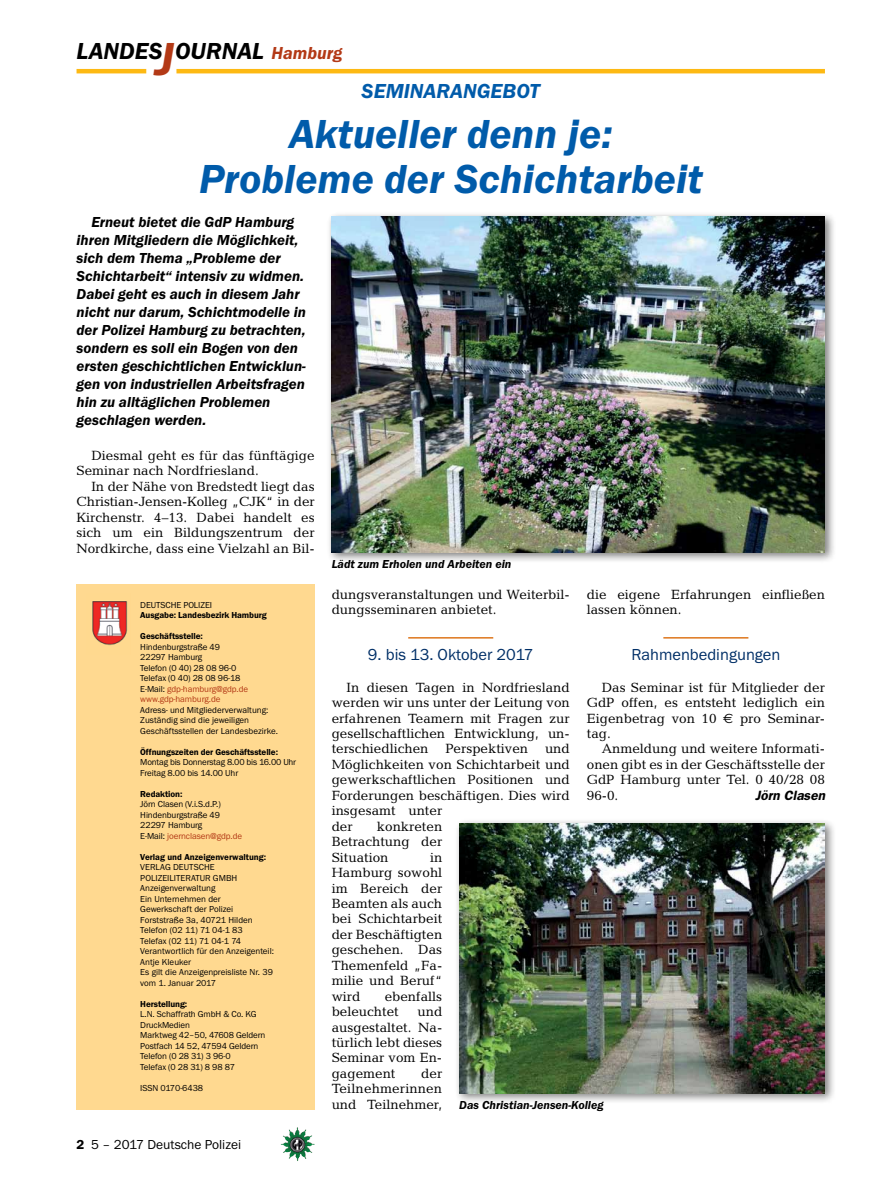
<style>
.page{position:relative;width:893px;height:1191px;background:#fff}
.page>*{position:absolute;margin:0;border:0;box-sizing:border-box;transform-origin:0 0}
.t1{font:italic 600 42px/45px "Franklin Gothic Itc T";color:#005baa;text-align:center}
.t2{font:italic 600 24px "Franklin Gothic Itc T";color:#000}
.t3{font:italic 600 21px "Franklin Gothic Itc T";color:#005baa}
.t4{font:16.5px "Franklin Gothic Itc T";color:#002f67}
.t5{font:italic 600 15px/18px "Franklin Gothic Itc T";color:#000}
.t6{font:13.5px/15.5px "Candida";color:#000;text-align:justify}
.t7{font:13.5px "Franklin Gothic Itc T";color:#000}
.t8{font:italic 600 13.5px "Franklin Gothic";color:#000}
.t9{font:italic 600 12px "Franklin Gothic Itc T";color:#000}
.t10{font:9px/10.5px "Franklin Gothic Itc T";letter-spacing:-.01em;color:#000}
.t11{font:600 9px "Franklin Gothic Itc T";letter-spacing:-.01em;color:#000}
.s1{font-size:48px;color:#b33916}
.s2{font-size:18px;color:#b33916}
.s3{font-family:"Euro Sans"}
.s4{color:#b33916}
.s5{font-weight:600}
</style>
<div class="page">
<hr style="left:77px;top:69px;width:69px;height:4px;background:#fdb913">
<hr style="left:176px;top:69px;width:649px;height:4px;background:#fdb913">
<img style="left:281px;top:1128px;width:16px;height:24px">
<div style="left:77px;top:584px;width:238px;height:526px;background:#ffd990"></div>
<img style="left:92px;top:601px;width:36px;height:45px">
<hr style="left:408px;top:637px;width:85px;height:1px;background:#de761c">
<div style="left:326px;top:212px;width:510px;height:352px;background:#000;opacity:.5"></div>
<img style="left:332px;top:217px;width:493px;height:335px">
<hr style="left:663px;top:637px;width:85px;height:1px;background:#de761c">
<div style="left:454px;top:818px;width:382px;height:286px;background:#000;opacity:.5"></div>
<img style="left:459px;top:823px;width:366px;height:270px">
<h2 class="t2" style="left:77px;top:37px;width:267px">LANDES<span class="s1">J</span>OURNAL <span class="s2">Hamburg</span></h2>
<h3 class="t3" style="left:362px;top:79px;width:63px">Seminarangebo</h3>
<h3 class="t3" style="left:530px;top:79px;width:12px">t</h3>
<h1 class="t1" style="left:199px;top:111px;width:506px">Aktueller denn je:<br>Probleme der Schichtarbeit</h1>
<p class="t5" style="left:77px;top:213px;width:231px;text-indent:15px">Erneut bietet die GdP Hamburg ihren Mitgliedern die Möglichkeit, sich dem Thema „Probleme der<br>Schichtarbeit“ intensiv zu widmen.<br>Dabei geht es auch in diesem Jahr nicht nur darum, Schichtmodelle in der Polizei Hamburg zu betrachten, sondern es soll ein Bogen von den ersten geschichtlichen Entwicklun&shy;gen von industriellen Arbeitsfragen hin zu alltäglichen Problemen geschlagen werden.</p>
<p class="t6" style="left:77px;top:447px;width:240px;text-indent:15px">Diesmal geht es für das fünftägige<br>Seminar nach Nordfriesland.</p>
<p class="t6" style="left:77px;top:478px;width:240px;text-indent:15px">In der Nähe von Bredstedt liegt das Christian-Jensen-Kolleg „CJK“ in der Kirchenstr. 4–13. Dabei handelt es sich um ein Bildungszentrum der Nordkirche, dass eine Vielzahl an Bil-</p>
<p class="t6" style="left:332px;top:586px;width:240px">dungsveranstaltungen und Weiterbil&shy;dungsseminaren anbietet.</p>
<p class="t4" style="left:368px;top:644px;width:167px">9. bis 13. Oktober 2017</p>
<p class="t6" style="left:332px;top:679px;width:240px;text-indent:15px">In diesen Tagen in Nordfriesland werden wir uns unter der Leitung von erfahrenen Teamern mit Fragen zur gesellschaftlichen Entwicklung, un&shy;terschiedlichen</p>
<p class="t9" style="left:332px;top:557px;width:181px">Lädt zum Erholen und Arbeiten ein</p>
<p class="t6" style="left:587px;top:586px;width:240px">die eigene Erfahrungen einfließen lassen können.</p>
<p class="t4" style="left:631px;top:644px;width:150px">Rahmenbedingungen</p>
<p class="t6" style="left:587px;top:679px;width:240px;text-indent:15px">Das Seminar ist für Mitglieder der GdP offen, es entsteht lediglich ein Eigenbetrag von 10 <span class="s3">€</span> pro Seminar&shy;tag.</p>
<p class="t6" style="left:587px;top:741px;width:240px;text-indent:15px">Anmeldung und weitere Informati&shy;onen gibt es in der Geschäftsstelle der GdP Hamburg unter Tel. 0 40/28 08<br>96-0.</p>
<p class="t10" style="left:140px;top:599px;width:73px">DEUTSCHE POLIZEI</p>
<p class="t11" style="left:140px;top:610px;width:128px">Ausgabe: Landesbezirk Hamburg</p>
<p class="t11" style="left:140px;top:631px;width:64px">Geschäftsstelle:</p>
<p class="t10" style="left:140px;top:641px;width:109px">Hindenburgstraße 49<br>22297 Hamburg<br>Telefon (0 40) 28 08 96-0<br>Telefax (0 40) 28 08 96-18<br>E-Mail: <span class="s4">gdp-hamburg@gdp.de www.gdp-hamburg.de</span></p>
<p class="t10" style="left:140px;top:704px;width:139px">Adress- und Mitgliederverwaltung:<br>Zuständig sind die jeweiligen<br>Geschäftsstellen der Landesbezirke.</p>
<p class="t11" style="left:140px;top:746px;width:139px">Öffnungszeiten der Geschäftsstelle:</p>
<p class="t10" style="left:140px;top:757px;width:157px">Montag bis Donnerstag 8.00 bis 16.00 Uhr<br>Freitag 8.00 bis 14.00 Uhr</p>
<p class="t11" style="left:140px;top:788px;width:44px">Redaktion:</p>
<p class="t10" style="left:140px;top:799px;width:103px">Jörn Clasen (V.i.S.d.P.)<br>Hindenburgstraße 49<br>22297 Hamburg<br>E-Mail: <span class="s4">joernclasen@gdp.de</span></p>
<p class="t11" style="left:140px;top:851px;width:127px">Verlag und Anzeigenverwaltung:</p>
<p class="t10" style="left:140px;top:862px;width:135px">VERLAG DEUTSCHE<br>POLIZEILITERATUR GMBH<br>Anzeigenverwaltung<br>Ein Unternehmen der<br>Gewerkschaft der Polizei<br>Forststraße 3a, 40721 Hilden<br>Telefon (02 11) 71 04-1 83<br>Telefax (02 11) 71 04-1 74<br>Verantwortlich für den Anzeigenteil:<br>Antje Kleuker<br>Es gilt die Anzeigenpreisliste Nr. 39 vom 1. Januar 2017</p>
<p class="t11" style="left:140px;top:998px;width:49px">Herstellung:</p>
<p class="t10" style="left:140px;top:1009px;width:127px">L.N. Schaffrath GmbH &amp; Co. KG<br>DruckMedien<br>Marktweg 42–50, 47608 Geldern<br>Postfach 14 52, 47594 Geldern<br>Telefon (0 28 31) 3 96-0<br>Telefax (0 28 31) 8 98 87</p>
<p class="t10" style="left:140px;top:1082px;width:64px">ISSN 0170-6438</p>
<p class="t6" style="left:332px;top:741px;width:240px;text-align:left;text-indent:213px">und<br>Möglichkeiten von Schichtarbeit und gewerkschaftlichen Positionen und<br>Forderungen beschäftigen. Dies wird insgesamt unter<br>der</p>
<p class="t6" style="left:445px;top:741px;width:84px">Perspektiven</p>
<p class="t8" style="left:755px;top:787px;width:71px">Jörn Clasen</p>
<p class="t6" style="left:332px;top:818px;width:112px;text-indent:45px">konkreten Betrachtung der Situation</p>
<p class="t6" style="left:332px;top:849px;width:112px;text-indent:98px">in Hamburg sowohl im Bereich der Beamten als auch bei Schichtarbeit der Beschäftigten geschehen. Das Themenfeld „Fa&shy;milie und Beruf“ wird</p>
<p class="t6" style="left:332px;top:988px;width:112px;text-indent:53px">ebenfalls beleuchtet</p>
<p class="t6" style="left:332px;top:1003px;width:112px;text-indent:86px">und ausgestaltet. Na&shy;türlich lebt dieses Seminar vom En&shy;gagement</p>
<p class="t6" style="left:332px;top:1065px;width:112px;text-indent:90px">der Teilnehmerinnen und Teilnehmer,</p>
<p class="t9" style="left:459px;top:1098px;width:146px">Das Christian-Jensen-Kolleg</p>
<p class="t7" style="left:77px;top:1136px;width:166px"><span class="s5">2</span> 5 – 2017 Deutsche Polizei</p>
</div>
